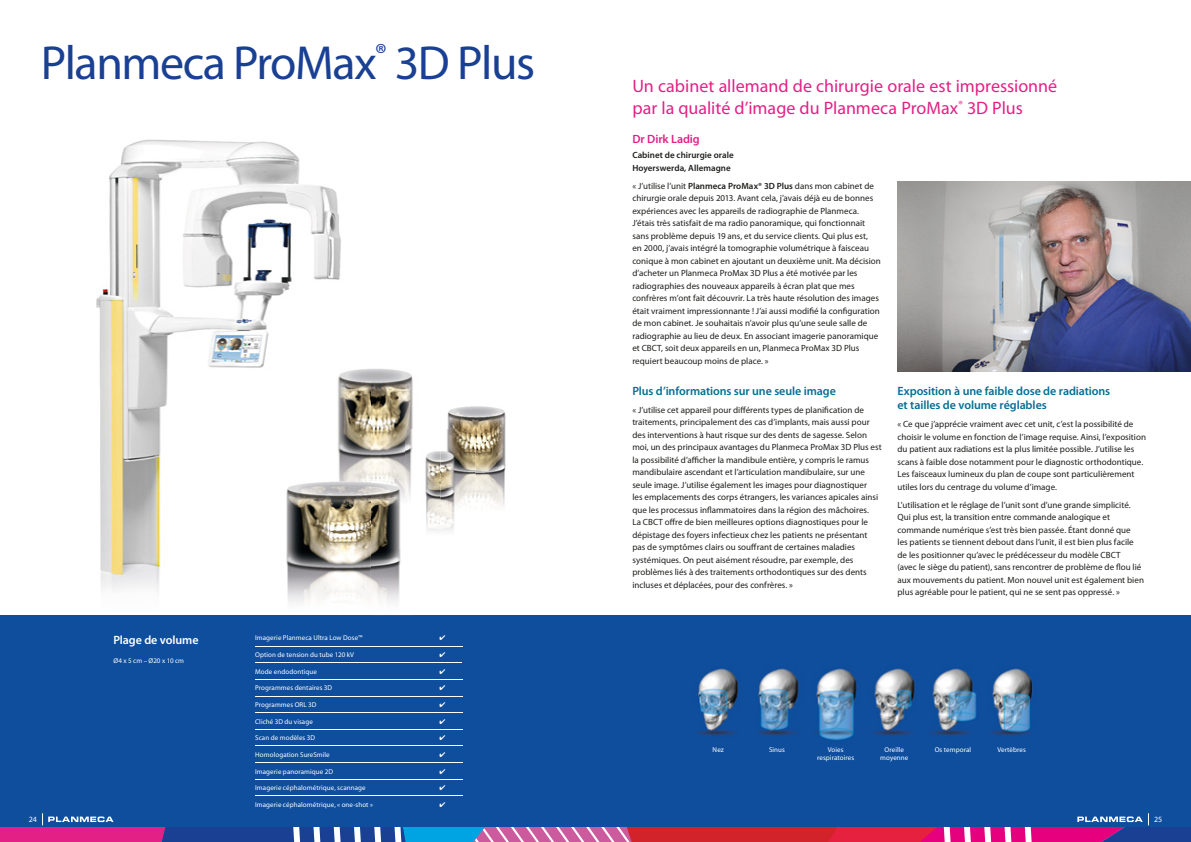
<style>
.page{position:relative;width:1191px;height:842px;background:#fff}
.page>*{position:absolute;margin:0;border:0;box-sizing:border-box;transform-origin:0 0}
.t1{font:48px "Myriad Pro";letter-spacing:-.03em;color:#194093}
.t2{font:18px/22px "Myriad Pro";color:#e32085}
.t3{font:600 12px/14px "Myriad Pro";letter-spacing:-.01em;color:#056e94}
.t4{font:600 12px "Myriad Pro";letter-spacing:-.005em;color:#fff}
.t5{font:600 12px "Myriad Pro";letter-spacing:-.01em;color:#e32085}
.t6{font:9px/12.5px "Myriad Pro";color:#1d1d1b}
.t7{font:600 9px/12.5px "Myriad Pro";letter-spacing:.005em;color:#1d1d1b}
.t8{font:8px "Myriad Pro";color:#fff}
.t9{font:7px/8px "Myriad Pro";letter-spacing:.01em;color:#fff;text-align:center}
.s1{font-weight:600}
</style>
<div class="page">
<div style="left:0;top:615px;width:1191px;height:227px;background:#0e4e9d"></div>
<img style="left:338px;top:369px;width:75px;height:111px">
<img style="left:447px;top:406px;width:59px;height:101px">
<img style="left:425px;top:451px;width:15px;height:80px">
<img style="left:405px;top:429px;width:8px;height:51px">
<img style="left:440px;top:429px;width:35px;height:102px">
<img style="left:371px;top:548px;width:30px;height:54px">
<img style="left:371px;top:480px;width:34px;height:68px">
<img style="left:96px;top:139px;width:275px;height:235px">
<img style="left:100px;top:374px;width:68px;height:218px">
<img style="left:286px;top:480px;width:85px;height:122px">
<img style="left:697px;top:668px;width:336px;height:72px">
<svg style="left:0;top:813px;width:1191px;height:29px"></svg>
<hr style="left:255px;top:646px;width:207px;height:1px;background:#fff">
<hr style="left:422px;top:662px;width:40px;height:1px;background:#fff">
<hr style="left:255px;top:679px;width:207px;height:1px;background:#fff">
<hr style="left:255px;top:696px;width:207px;height:1px;background:#fff">
<hr style="left:255px;top:712px;width:207px;height:1px;background:#fff">
<hr style="left:255px;top:729px;width:207px;height:1px;background:#fff">
<hr style="left:255px;top:746px;width:207px;height:1px;background:#fff">
<hr style="left:255px;top:762px;width:207px;height:1px;background:#fff">
<hr style="left:255px;top:779px;width:207px;height:1px;background:#fff">
<hr style="left:255px;top:795px;width:207px;height:1px;background:#fff">
<hr style="left:255px;top:662px;width:167px;height:1px;background:#fff">
<img style="left:897px;top:181px;width:294px;height:191px">
<h1 class="t1" style="left:41px;top:44px;width:496px">Planmeca ProMax<sup>®</sup> 3D Plus</h1>
<h3 class="t4" style="left:113px;top:635px;width:87px">Plage de volume</h3>
<p class="t9" style="left:113px;top:658px;width:72px">Ø4 x 5 cm – Ø20 x 10 cm</p>
<p class="t9" style="left:255px;top:634px;width:109px">Imagerie Planmeca Ultra Low Dose™</p>
<p class="t9" style="left:255px;top:651px;width:100px">Option de tension du tube 120 kV</p>
<p class="t9" style="left:255px;top:668px;width:63px">Mode endodontique</p>
<p class="t9" style="left:255px;top:684px;width:78px">Programmes dentaires 3D</p>
<p class="t9" style="left:255px;top:701px;width:63px">Programmes ORL 3D</p>
<p class="t9" style="left:255px;top:718px;width:59px">Cliché 3D du visage</p>
<p class="t9" style="left:255px;top:734px;width:61px">Scan de modèles 3D</p>
<p class="t9" style="left:255px;top:751px;width:76px">Homologation SureSmile</p>
<p class="t9" style="left:255px;top:768px;width:79px">Imagerie panoramique 2D</p>
<p class="t9" style="left:255px;top:784px;width:112px">Imagerie céphalométrique, scannage</p>
<p class="t9" style="left:255px;top:801px;width:119px">Imagerie céphalométrique, « one-shot »</p>
<h2 class="t2" style="left:632px;top:76px;width:426px">Un cabinet allemand de chirurgie orale est impressionné par la qualité d’image du Planmeca ProMax<sup>®</sup> 3D Plus</h2>
<h3 class="t5" style="left:632px;top:134px;width:69px">Dr Dirk Ladig</h3>
<p class="t7" style="left:632px;top:149px;width:103px">Cabinet de chirurgie orale<br>Hoyerswerda, Allemagne</p>
<p class="t6" style="left:632px;top:180px;width:250px">« J’utilise l’unit <span class="s1">Planmeca ProMax® 3D Plus</span> dans mon cabinet de chirurgie orale depuis 2013. Avant cela, j’avais déjà eu de bonnes expériences avec les appareils de radiographie de Planmeca.<br>J’étais très satisfait de ma radio panoramique, qui fonctionnait sans problème depuis 19 ans, et du service clients. Qui plus est,<br>en 2000, j’avais intégré la tomographie volumétrique à faisceau conique à mon cabinet en ajoutant un deuxième unit. Ma décision d’acheter un Planmeca ProMax 3D Plus a été motivée par les radiographies des nouveaux appareils à écran plat que mes confrères m’ont fait découvrir. La très haute résolution des images était vraiment impressionnante ! J’ai aussi modifié la configuration de mon cabinet. Je souhaitais n’avoir plus qu’une seule salle de radiographie au lieu de deux. En associant imagerie panoramique et CBCT, soit deux appareils en un, Planmeca ProMax 3D Plus requiert beaucoup moins de place. »</p>
<h3 class="t3" style="left:632px;top:385px;width:205px">Plus d’informations sur une seule image</h3>
<p class="t6" style="left:632px;top:404px;width:251px">« J’utilise cet appareil pour différents types de planification de traitements, principalement des cas d’implants, mais aussi pour des interventions à haut risque sur des dents de sagesse. Selon moi, un des principaux avantages du Planmeca ProMax 3D Plus est la possibilité d’afficher la mandibule entière, y compris le ramus mandibulaire ascendant et l’articulation mandibulaire, sur une seule image. J’utilise également les images pour diagnostiquer<br>les emplacements des corps étrangers, les variances apicales ainsi que les processus inflammatoires dans la région des mâchoires.<br>La CBCT offre de bien meilleures options diagnostiques pour le dépistage des foyers infectieux chez les patients ne présentant pas de symptômes clairs ou souffrant de certaines maladies systémiques. On peut aisément résoudre, par exemple, des problèmes liés à des traitements orthodontiques sur des dents incluses et déplacées, pour des confrères. »</p>
<h3 class="t3" style="left:897px;top:385px;width:214px">Exposition à une faible dose de radiations et tailles de volume réglables</h3>
<p class="t6" style="left:897px;top:419px;width:250px">« Ce que j’apprécie vraiment avec cet unit, c’est la possibilité de choisir le volume en fonction de l’image requise. Ainsi, l’exposition du patient aux radiations est la plus limitée possible. J’utilise les scans à faible dose notamment pour le diagnostic orthodontique.<br>Les faisceaux lumineux du plan de coupe sont particulièrement utiles lors du centrage du volume d’image.</p>
<p class="t6" style="left:897px;top:499px;width:248px">L’utilisation et le réglage de l’unit sont d’une grande simplicité.<br>Qui plus est, la transition entre commande analogique et commande numérique s’est très bien passée. Étant donné que<br>les patients se tiennent debout dans l’unit, il est bien plus facile de les positionner qu’avec le prédécesseur du modèle CBCT<br>(avec le siège du patient), sans rencontrer de problème de flou lié aux mouvements du patient. Mon nouvel unit est également bien plus agréable pour le patient, qui ne se sent pas oppressé. »</p>
<p class="t9" style="left:712px;top:747px;width:13px">Nez</p>
<p class="t9" style="left:769px;top:747px;width:17px">Sinus</p>
<p class="t9" style="left:817px;top:747px;width:38px">Voies respiratoires</p>
<p class="t9" style="left:880px;top:747px;width:30px">Oreille moyenne</p>
<p class="t9" style="left:934px;top:747px;width:38px">Os temporal</p>
<p class="t9" style="left:997px;top:747px;width:30px">Vertèbres</p>
<p class="t8" style="left:29px;top:816px;width:10px">24</p>
<p class="t8" style="left:1154px;top:816px;width:10px">25</p>
</div>
